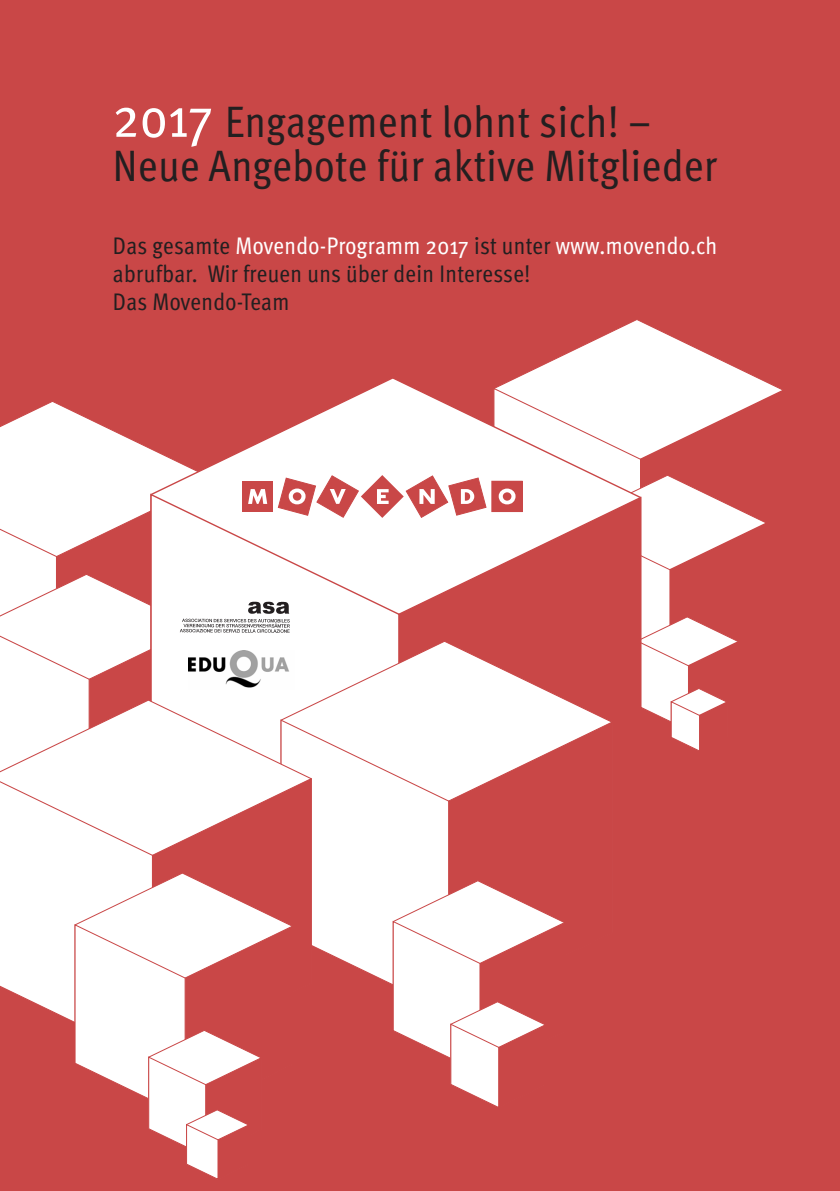
<style>
.page{position:relative;width:840px;height:1191px;background:#fff}
.page>*{position:absolute;margin:0;border:0;box-sizing:border-box;transform-origin:0 0}
.t1{font:44px "Meta Cond";letter-spacing:.015em;color:#231f20}
.t2{font:24px "Meta Cond";letter-spacing:.015em;color:#231f20}
.t3{font:24px "Meta Cond";letter-spacing:.015em;color:#fff}
.s1{font-size:56px;color:#fff}
.s2{color:#231f20}
</style>
<div class="page">
<div style="left:0;top:0;width:839px;height:1191px;background:#c94747"></div>
<svg style="left:521px;top:320px;width:254px;height:67px"></svg>
<svg style="left:0;top:402px;width:149px;height:74px"></svg>
<svg style="left:0;top:476px;width:149px;height:223px"></svg>
<svg style="left:149px;top:376px;width:492px;height:274px"></svg>
<svg style="left:400px;top:496px;width:92px;height:144px"></svg>
<div style="left:150px;top:492px;width:250px;height:207px;background:#fff"></div>
<svg style="left:279px;top:640px;width:213px;height:80px;background:#faefef"></svg>
<svg style="left:449px;top:720px;width:98px;height:81px"></svg>
<div style="left:312px;top:718px;width:137px;height:266px;background:#fff"></div>
<svg style="left:392px;top:880px;width:172px;height:227px"></svg>
<div style="left:184px;top:640px;width:110px;height:51px;background:#fff"></div>
<img style="left:189px;top:650px;width:100px;height:38px">
<div style="left:172px;top:590px;width:126px;height:59px;background:#fff"></div>
<img style="left:180px;top:601px;width:110px;height:32px">
<div style="left:242px;top:481px;width:31px;height:30px;background:#c94747"></div>
<svg style="left:248px;top:489px;width:19px;height:15px"></svg>
<svg style="left:492px;top:387px;width:290px;height:366px"></svg>
<svg style="left:278px;top:475px;width:208px;height:43px"></svg>
<svg style="left:0;top:699px;width:312px;height:78px;background:#fbf4f4"></svg>
<svg style="left:153px;top:777px;width:159px;height:78px"></svg>
<div style="left:0;top:775px;width:153px;height:247px;background:#fff"></div>
<svg style="left:74px;top:872px;width:211px;height:51px"></svg>
<svg style="left:74px;top:923px;width:217px;height:255px"></svg>
<p class="t1" style="left:113px;top:96px;width:539px"><span class="s1">2017</span> Engagement lohnt sich! –</p>
<p class="t1" style="left:113px;top:140px;width:605px">Neue Angebote für aktive Mitglieder</p>
<p class="t3" style="left:113px;top:232px;width:605px"><span class="s2">Das gesamte</span> Movendo-Programm 2017 <span class="s2">ist unter</span> www.movendo.ch</p>
<p class="t2" style="left:113px;top:260px;width:418px">abrufbar. Wir freuen uns über dein Interesse!</p>
<p class="t2" style="left:113px;top:288px;width:178px">Das Movendo-Team</p>
</div>
